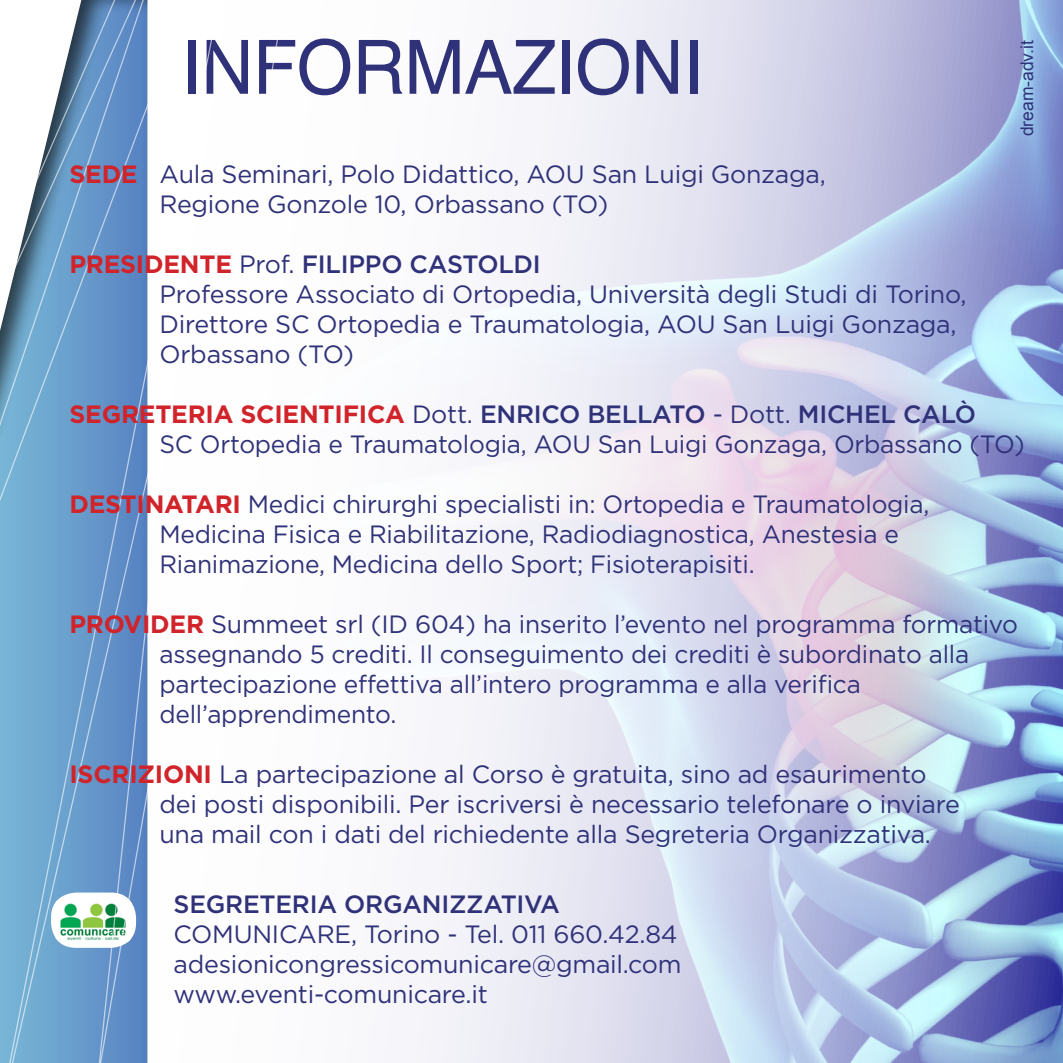
<style>
.page{position:relative;width:1063px;height:1063px;background:#fff}
.page>*{position:absolute;margin:0;border:0;box-sizing:border-box;transform-origin:0 0}
.t1{font:75px "Helvetica";letter-spacing:-.01em;color:#303279}
.t2{font:25px/30px "Gotham";letter-spacing:-.01em;color:#303279}
.t3{font:700 25px "Gotham";letter-spacing:-.01em;color:#d1232a}
.t4{font:500 25px "Gotham";letter-spacing:-.01em;color:#303279}
.t5{font:17.5px "Arial";color:#303279}
.s1{font-weight:500}
.s2{font-weight:400;color:#303279}
.s3{font-weight:500;color:#303279}
.s4{font-weight:700;color:#d1232a}
</style>
<div class="page">
<img style="left:416px;top:0;width:647px;height:1063px">
<svg style="left:0;top:0;width:148px;height:1063px"></svg>
<h1 class="t1" style="left:182px;top:10px;width:523px">INFORMAZIONI</h1>
<p class="t5" style="left:1016px;top:136px;width:97px;rotate:-90deg">dream-adv.it</p>
<p class="t3" style="left:69px;top:158px;width:18px">SEDE</p>
<p class="t2" style="left:159px;top:159px;width:668px">Aula Seminari, Polo Didattico, AOU San Luigi Gonzaga,</p>
<p class="t2" style="left:69px;top:189px;width:55px">R</p>
<p class="t2" style="left:177px;top:189px;width:433px">egione Gonzole 10, Orbassano (TO)</p>
<p class="t3" style="left:69px;top:248px;width:34px">PRES</p>
<p class="t3" style="left:136px;top:248px;width:27px">IDENTE</p>
<p class="t2" style="left:159px;top:249px;width:809px;text-indent:80px">Prof. <span class="s1">FILIPPO CASTOLDI<br></span>Professore Associato di Ortopedia, Università degli Studi di Torino, Direttore SC Ortopedia e Traumatologia, AOU San Luigi Gonzaga, Orbassano (TO)</p>
<p class="t3" style="left:69px;top:398px;width:18px">SEGRETER</p>
<p class="t3" style="left:206px;top:398px;width:95px">IA SCIENT</p>
<p class="t3" style="left:335px;top:398px;width:161px">IFICA <span class="s2">Dott.</span> <span class="s3">ENRI</span></p>
<p class="t4" style="left:542px;top:398px;width:81px">CO BELLATO</p>
<p class="t2" style="left:159px;top:399px;width:867px;text-indent:553px">- Dott. <span class="s1">MI CHEL CALÒ<br></span>SC Ortopedia e Traumatologia, AOU San Luigi Gonzaga, Orbassano (TO)</p>
<p class="t2" style="left:159px;top:489px;width:772px;text-indent:73px"><span class="s4">I</span> Medici chirurghi specialisti in: Ortopedia e Traumatologia,<br>Medicina Fisica e Riabilitazione, Radiodiagnostica, Anestesia e</p>
<p class="t2" style="left:69px;top:549px;width:55px">R</p>
<p class="t2" style="left:177px;top:549px;width:579px">ianimazione, Medicina dello Sport; Fisioterapisiti.</p>
<p class="t3" style="left:69px;top:608px;width:99px">PROVIDER</p>
<p class="t3" style="left:69px;top:488px;width:18px">DEST</p>
<p class="t3" style="left:137px;top:488px;width:27px">INATAR</p>
<p class="t2" style="left:159px;top:609px;width:860px;text-indent:52px">Summeet srl (ID 604) ha inserito l’evento nel programma formativo assegnando 5 crediti. Il conseguimento dei crediti è subordinato alla partecipazione effettiva all’intero programma e alla verifica dell’apprendimento.</p>
<p class="t2" style="left:159px;top:759px;width:802px;text-indent:-90px"><span class="s4">ISCRIZIONI</span> La partecipazione al Corso è gratuita, sino ad esaurimento dei posti disponibili. Per iscriversi è necessario telefonare o inviare una mail con i dati del richiedente alla Segreteria Organizzativa.</p>
<p class="t4" style="left:174px;top:887px;width:388px">SEGRETERIA ORGANIZZATIVA</p>
<p class="t2" style="left:174px;top:918px;width:509px">COMUN ICARE, Torino - Tel. 011 660.42.84 adesionicongressicomunicare@gmail.com www.eventi-comunicare.it</p>
</div>
